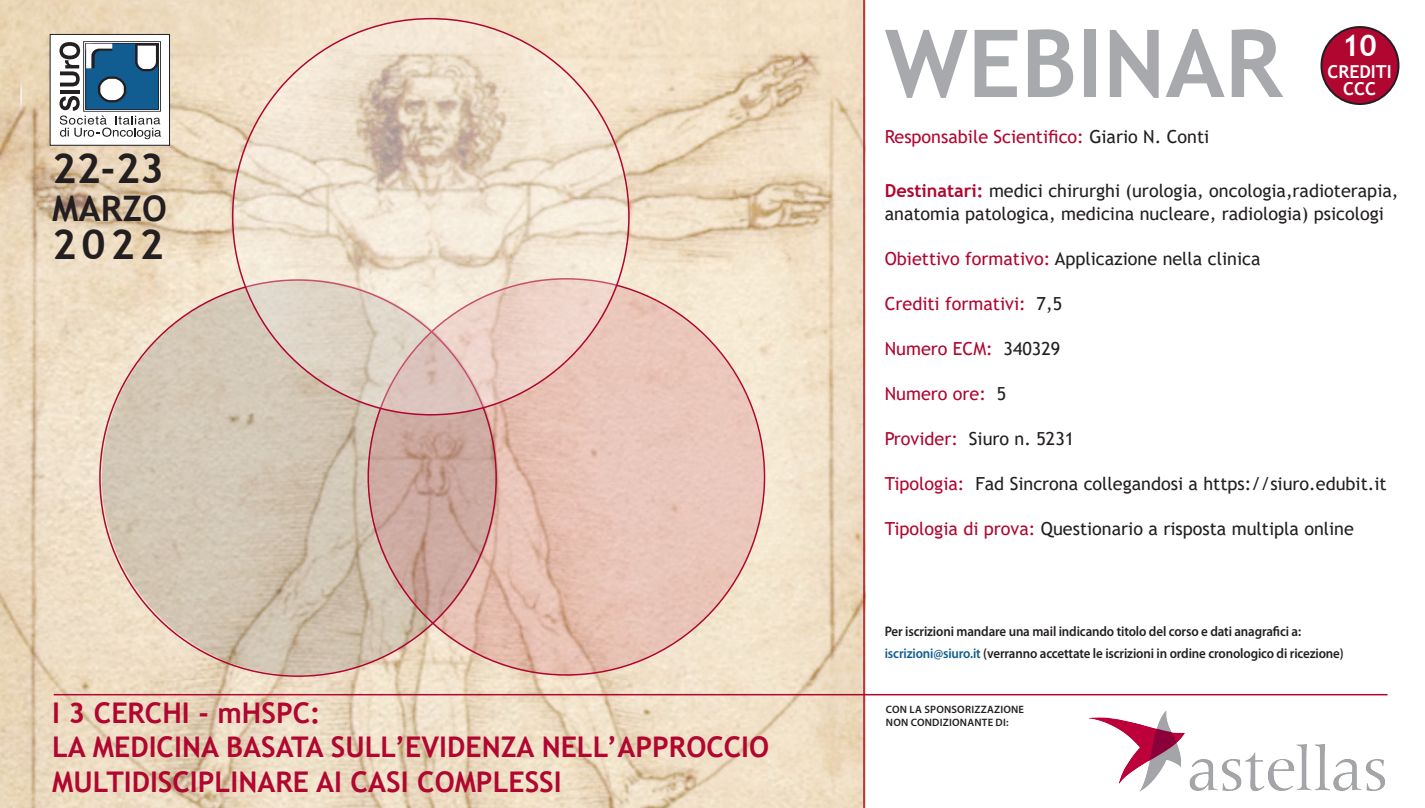
<style>
.page{position:relative;width:1425px;height:808px;background:#fff}
.page>*{position:absolute;margin:0;border:0;box-sizing:border-box;transform-origin:0 0}
.t1{font:700 93.75px "Trebuchet MS";color:#a8a9ad}
.t2{font:700 41.25px "Trebuchet MS";letter-spacing:.12em;color:#231f20}
.t3{font:700 35.25px "Trebuchet MS";color:#231f20}
.t4{font:700 29.7px "Trebuchet MS";color:#fff}
.t5{font:700 28.5px/34.2px "Trebuchet MS";color:#b00630}
.t6{font:18px/22.5px "Trebuchet MS";color:#231f20}
.t7{font:18px "Trebuchet MS";color:#b00630}
.t8{font:700 17.85px/17.3px "Trebuchet MS";color:#fff;text-align:center}
.t9{font:600 13.88px/22.2px "Myriad Pro";letter-spacing:-.01em;color:#231f20;scale:.94 1}
.t10{font:600 10.73px/12.8px "Myriad Pro";letter-spacing:.02em;color:#231f20}
.s1{color:#231f20}
.s2{font-weight:700;color:#b00630}
.s3{color:#b00630}
.s4{color:#115c90}
</style>
<div class="page">
<img style="left:0;top:0;width:865px;height:808px">
<svg style="left:102px;top:279px;width:396px;height:396px;background:#d0c3b1"></svg>
<svg style="left:367px;top:279px;width:397px;height:396px;background:#e1baaf"></svg>
<div style="left:50px;top:34px;width:119px;height:111px;background:#fff"></div>
<div style="left:50px;top:34px;width:120px;height:112px;border:1px solid #231f20"></div>
<svg style="left:59px;top:41px;width:102px;height:98px"></svg>
<div style="left:1321px;top:27px;width:77px;height:77px;background:#b00630;border-radius:50%"></div>
<div style="left:1320px;top:26px;width:79px;height:79px;border:2px solid #231f20;border-radius:50%"></div>
<img style="left:1089px;top:712px;width:76px;height:17px">
<hr style="left:54px;top:694px;width:1333px;height:1px;background:#b00630">
<svg style="left:233px;top:18px;width:396px;height:396px;background:#e9d9c9"></svg>
<hr style="left:863px;top:0;width:1px;height:808px;background:#b00630">
<h2 class="t2" style="left:52px;top:143px;width:113px">22-23</h2>
<h3 class="t3" style="left:52px;top:187px;width:92px">MARZO</h3>
<h2 class="t2" style="left:52px;top:219px;width:113px">2022</h2>
<h3 class="t5" style="left:52px;top:696px;width:270px">I 3 CERCHI - MHSPC:<br>LA MEDICINA</h3>
<h3 class="t5" style="left:291px;top:730px;width:345px">TA SULL’EVIDENZA NELL’APPR</h3>
<h3 class="t5" style="left:686px;top:730px;width:84px">OCCIO</h3>
<h3 class="t5" style="left:226px;top:730px;width:18px">BASA</h3>
<h3 class="t5" style="left:52px;top:764px;width:112px">MULTIDISCIP</h3>
<h3 class="t5" style="left:215px;top:764px;width:32px">LINARE</h3>
<h3 class="t5" style="left:316px;top:764px;width:50px">AI CASI</h3>
<h3 class="t5" style="left:417px;top:764px;width:105px">COMPLESSI</h3>
<h1 class="t1" style="left:884px;top:5px;width:399px">WEBINAR</h1>
<p class="t7" style="left:884px;top:125px;width:326px">Responsabile Scientifico: <span class="s1">Giario N. Conti</span></p>
<h3 class="t4" style="left:1342px;top:27px;width:36px">10</h3>
<p class="t8" style="left:1327px;top:63px;width:66px">CREDITI<br>CCC</p>
<p class="t6" style="left:884px;top:179px;width:515px"><span class="s2">DESTINATARI:</span> medici chirurghi (urologia, oncologia,radioterapia, anatomia patologica, medicina nucleare, radiologia) psicologi</p>
<p class="t6" style="left:884px;top:247px;width:377px"><span class="s3">Obiettivo formativo:</span> Applicazione nella clinica</p>
<p class="t7" style="left:884px;top:292px;width:179px">Crediti formativi: <span class="s1">7,5</span></p>
<p class="t7" style="left:884px;top:337px;width:177px">Numero ECM: <span class="s1">340329</span></p>
<p class="t7" style="left:884px;top:382px;width:123px">Numero ore: <span class="s1">5</span></p>
<p class="t6" style="left:884px;top:427px;width:191px"><span class="s3">Provider:</span> Siuro n. 5231</p>
<p class="t6" style="left:884px;top:472px;width:503px"><span class="s3">Tipologia:</span> Fad Sincrona collegandosi a https://siuro.edubit.it</p>
<p class="t6" style="left:884px;top:517px;width:470px"><span class="s3">Tipologia di prova:</span> Questionario a risposta multipla online</p>
<p class="t9" style="left:884px;top:620px;width:490px">Per iscrizioni mandare una mail indicando titolo del corso e dati anagrafici a: <span class="s4">iscrizioni@siuro.it</span> (verranno accettate le iscrizioni in ordine cronologico di ricezione)</p>
<p class="t10" style="left:886px;top:702px;width:140px">Con la sponsorizzazione non condizionante di:</p>
</div>
